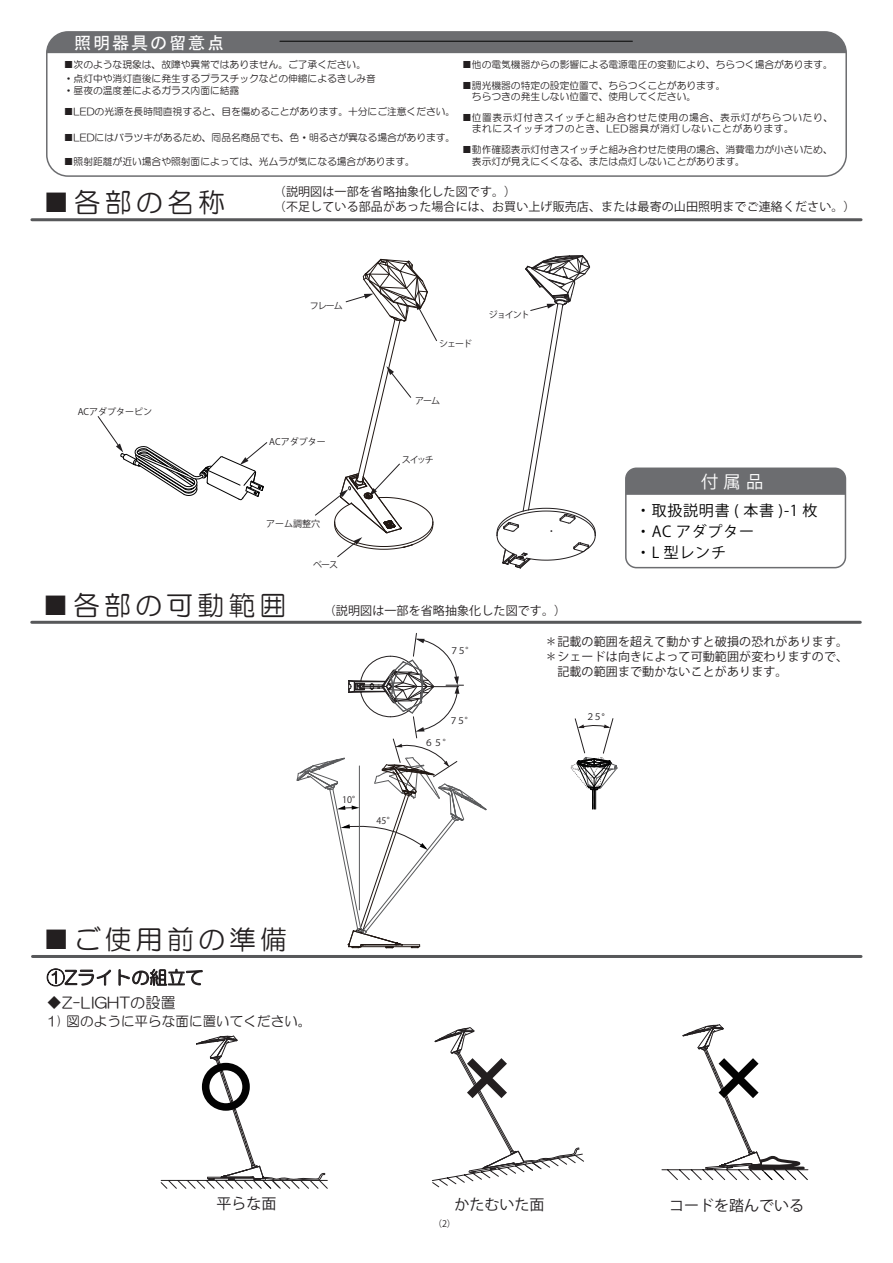
<style>
.page{position:relative;width:893px;height:1263px;background:#fff}
.page>*{position:absolute;margin:0;border:0;box-sizing:border-box;transform-origin:0 0}
.t1{font:27px "HG Maru Gothic MPRO";letter-spacing:.15em;color:#231f20}
.t2{font:18px "HG Maru Gothic MPRO";color:#231f20}
.t3{font:17.25px "MS Gothic";letter-spacing:.1em;color:#fff}
.t4{font:17.25px "Koz Go Pr 6 N";color:#fff}
.t5{font:15px/21px "Koz Go Pr 6 N";letter-spacing:.05em;color:#030303}
.t6{font:15px "Koz Go Pr 6 N";color:#221f21}
.t7{font:15px "HG Maru Gothic MPRO";letter-spacing:.015em;color:#231f20}
.t8{font:13.5px "HG Maru Gothic MPRO";letter-spacing:.01em;color:#231f20}
.t9{font:12px/15px "Koz Go Pr 6 N";letter-spacing:.01em;color:#231f20;text-align:justify}
.t10{font:9.75px/11.7px "HG Maru Gothic MPRO";color:#231f20}
.t11{font:9.75px/11.7px "HG Maru Gothic MPRO";letter-spacing:.06em;color:#231f20}
.t12{font:9px "Koz Go Pr 6 N";letter-spacing:-.11em;color:#221f21}
.t13{font:9px "Koz Go Pr 6 N";color:#221f21}
.t14{font:9px "Koz Go Pr 6 N";color:#231f20}
.s1{font-family:"Arial"}
</style>
<div class="page">
<div style="left:46px;top:31px;width:801px;height:146px;border:2px solid #6c6d70;border-radius:21px"></div>
<div style="left:47px;top:32px;width:799px;height:21px;background:#6c6d70"></div>
<svg style="left:47px;top:968px;width:64px;height:18px"></svg>
<svg style="left:119px;top:969px;width:84px;height:17px"></svg>
<hr style="left:33px;top:955px;width:828px;height:3px;background:#57585a">
<hr style="left:32px;top:621px;width:828px;height:3px;background:#57585a">
<hr style="left:32px;top:218px;width:829px;height:3px;background:#57585a">
<svg style="left:160px;top:1035px;width:168px;height:154px"></svg>
<svg style="left:432px;top:1027px;width:152px;height:161px"></svg>
<svg style="left:496px;top:255px;width:100px;height:314px"></svg>
<svg style="left:661px;top:1024px;width:148px;height:156px"></svg>
<svg style="left:97px;top:416px;width:171px;height:84px"></svg>
<div style="left:625px;top:467px;width:221px;height:101px;border:2px solid #6c6d70;border-radius:11px"></div>
<div style="left:626px;top:468px;width:219px;height:27px;background:#6c6d70"></div>
<hr style="left:280px;top:41px;width:352px;height:1px;background:#030303">
<svg style="left:571px;top:718px;width:47px;height:91px"></svg>
<svg style="left:296px;top:633px;width:191px;height:315px"></svg>
<svg style="left:315px;top:258px;width:122px;height:300px"></svg>
<h3 class="t3" style="left:74px;top:34px;width:152px">照明器具の留意点</h3>
<p class="t10" style="left:64px;top:57px;width:313px;line-height:14.1px">■次のような現象は、故障や異常ではありません。ご了承ください。・点灯中や消灯直後に発生するプラスチックなどの伸縮によるきしみ音</p>
<p class="t10" style="left:64px;top:84px;width:177px">・昼夜の温度差によるガラス内面に結露</p>
<p class="t10" style="left:64px;top:106px;width:393px">■LEDの光源を長時間直視すると、目を傷めることがあります。十分にご注意ください。</p>
<p class="t10" style="left:64px;top:132px;width:393px">■LEDにはバラツキがあるため、同品名商品でも、色・明るさが異なる場合があります。</p>
<p class="t10" style="left:64px;top:155px;width:352px">■照射距離が近い場合や照射面によっては、光ムラが気になる場合があります。</p>
<p class="t10" style="left:462px;top:59px;width:372px">■他の電気機器からの影響による電源電圧の変動により、ちらつく場合があります。</p>
<p class="t10" style="left:462px;top:79px;width:265px">■調光機器の特定の設定位置で、ちらつくことがあります。　ちらつきの発生しない位置で、使用してください。</p>
<p class="t11" style="left:472px;top:111px;width:363px;text-indent:-10px">■位置表示灯付きスイッチと組み合わせた使用の場合、表示灯がちらついたり、まれにスイッチオフのとき、LED器具が消灯しないことがあります。</p>
<p class="t10" style="left:462px;top:144px;width:372px">■動作確認表示灯付きスイッチと組み合わせた使用の場合、消費電力が小さいため、　表示灯が見えにくくなる、または点灯しないことがあります。</p>
<p class="t9" style="left:274px;top:184px;width:244px">（説明図は一部を省略抽象化した図です。）</p>
<h1 class="t1" style="left:43px;top:189px;width:184px">■各部の名称</h1>
<p class="t9" style="left:274px;top:200px;width:583px">（不足している部品があった場合には、お買い上げ販売店、または最寄の山田照明までご連絡ください。）</p>
<p class="t13" style="left:78px;top:406px;width:76px">ACアダプターピン</p>
<p class="t12" style="left:310px;top:300px;width:35px">フレーム</p>
<p class="t13" style="left:269px;top:437px;width:58px">ACアダプター</p>
<p class="t12" style="left:266px;top:518px;width:55px">アーム調整穴</p>
<p class="t12" style="left:313px;top:560px;width:27px">ベース</p>
<p class="t12" style="left:439px;top:339px;width:35px">シェード</p>
<p class="t12" style="left:489px;top:310px;width:43px">ジョイント</p>
<p class="t12" style="left:415px;top:395px;width:27px">アーム</p>
<p class="t12" style="left:402px;top:454px;width:34px">スイッチ</p>
<h1 class="t1" style="left:42px;top:592px;width:246px">■各部の可動範囲</h1>
<p class="t9" style="left:324px;top:603px;width:244px">（説明図は一部を省略抽象化した図です。）</p>
<h3 class="t4" style="left:701px;top:472px;width:64px">付属品</h3>
<h3 class="t5" style="left:636px;top:500px;width:183px">・取扱説明書 ( 本書 )-1 枚・AC アダプター<br>・L 型レンチ</h3>
<p class="t12" style="left:450px;top:646px;width:26px">７５°</p>
<p class="t9" style="left:545px;top:634px;width:304px">＊記載の範囲を超えて動かすと破損の恐れがあります。＊シェードは向きによって可動範囲が変わりますので、　記載の範囲まで動かないことがあります。</p>
<p class="t12" style="left:449px;top:716px;width:26px">７５°</p>
<p class="t12" style="left:586px;top:712px;width:21px">２５<span class="s1">°</span></p>
<h1 class="t1" style="left:43px;top:926px;width:246px">■ご使用前の準備</h1>
<h2 class="t2" style="left:47px;top:968px;width:158px">①Zライトの組立て</h2>
<h3 class="t7" style="left:47px;top:995px;width:146px">◆Z-LIGHTの設置　</h3>
<h3 class="t8" style="left:47px;top:1014px;width:266px">1) 図のように平らな面に置いてください。</h3>
<p class="t14" style="left:342px;top:794px;width:20px">10°</p>
<p class="t14" style="left:377px;top:816px;width:20px">45°</p>
<p class="t14" style="left:425px;top:738px;width:28px">６５°</p>
<h3 class="t6" style="left:216px;top:1195px;width:61px">平らな面</h3>
<h3 class="t6" style="left:454px;top:1196px;width:91px">かたむいた面</h3>
<h3 class="t6" style="left:669px;top:1197px;width:136px">コードを踏んでいる</h3>
<p class="t14" style="left:433px;top:1218px;width:24px">（2）</p>
</div>
